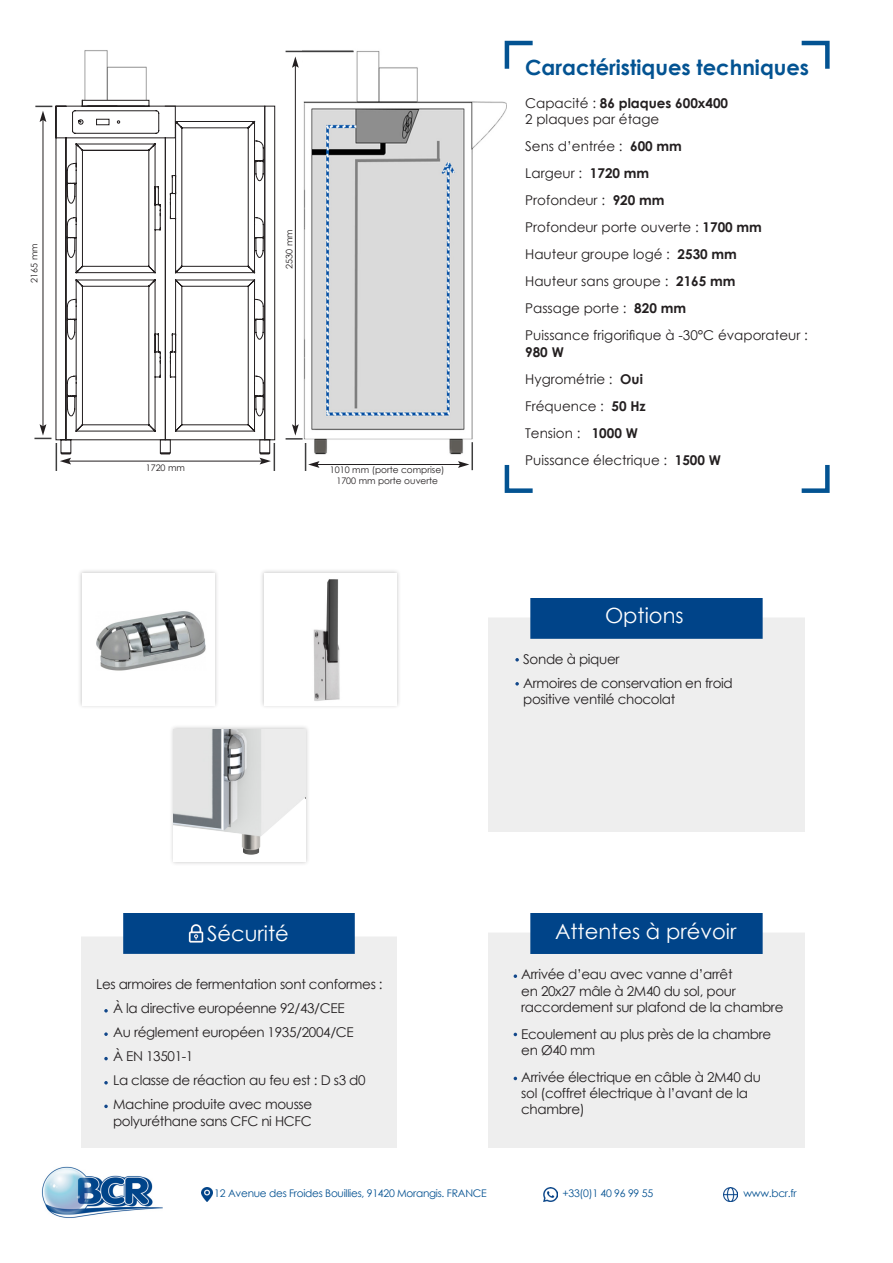
<style>
.page{position:relative;width:893px;height:1263px;background:#fff}
.page>*{position:absolute;margin:0;border:0;box-sizing:border-box;transform-origin:0 0}
.t1{font:21px "Century Gothic";color:#fff}
.t2{font:700 21px "Century Gothic";color:#035392}
.t3{font:13.5px/16.2px "Century Gothic";letter-spacing:-.025em;color:#231f20}
.t4{font:13.5px "Century Gothic";color:#231f20}
.t5{font:700 13.5px "Century Gothic";color:#231f20}
.t6{font:10.5px "Century Gothic";letter-spacing:-.025em;color:#045191}
.t7{font:9px "Century Gothic";color:#231f20}
.s1{font-weight:400}
.s2{font-weight:700}
</style>
<div class="page">
<img style="left:303px;top:50px;width:204px;height:405px">
<div style="left:78px;top:568px;width:141px;height:142px;background:#231f20;opacity:.25"></div>
<div style="left:82px;top:573px;width:132px;height:132px;background:#fff"></div>
<div style="left:259px;top:568px;width:142px;height:142px;background:#231f20;opacity:.25"></div>
<div style="left:264px;top:573px;width:132px;height:132px;background:#fff"></div>
<div style="left:169px;top:725px;width:141px;height:141px;background:#231f20;opacity:.25"></div>
<img style="left:489px;top:598px;width:315px;height:234px">
<svg style="left:801px;top:465px;width:29px;height:28px"></svg>
<svg style="left:801px;top:40px;width:29px;height:29px"></svg>
<svg style="left:502px;top:40px;width:31px;height:33px"></svg>
<svg style="left:504px;top:465px;width:29px;height:28px"></svg>
<img style="left:42px;top:1166px;width:120px;height:52px">
<img style="left:202px;top:1187px;width:11px;height:14px">
<img style="left:723px;top:1187px;width:14px;height:14px">
<img style="left:543px;top:1187px;width:14px;height:15px">
<img style="left:81px;top:913px;width:316px;height:234px">
<svg style="left:104px;top:1009px;width:4px;height:3px"></svg>
<svg style="left:104px;top:1032px;width:4px;height:4px"></svg>
<svg style="left:104px;top:1057px;width:4px;height:3px"></svg>
<svg style="left:104px;top:1081px;width:4px;height:3px"></svg>
<svg style="left:104px;top:1104px;width:4px;height:4px"></svg>
<svg style="left:515px;top:658px;width:4px;height:3px"></svg>
<svg style="left:515px;top:682px;width:4px;height:3px"></svg>
<img style="left:489px;top:914px;width:315px;height:233px">
<svg style="left:514px;top:974px;width:3px;height:4px"></svg>
<img style="left:96px;top:611px;width:110px;height:60px">
<img style="left:313px;top:579px;width:27px;height:122px">
<img style="left:173px;top:729px;width:133px;height:137px">
<img style="left:84px;top:50px;width:66px;height:50px">
<svg style="left:458px;top:461px;width:11px;height:7px"></svg>
<hr style="left:316px;top:464px;width:144px;height:1px;background:#231f20">
<hr style="left:69px;top:461px;width:194px;height:1px;background:#231f20">
<svg style="left:292px;top:56px;width:7px;height:12px"></svg>
<hr style="left:295px;top:65px;width:1px;height:362px;background:#231f20">
<hr style="left:43px;top:118px;width:1px;height:309px;background:#231f20">
<div style="left:468px;top:451px;width:10px;height:10px;background:#fff"></div>
<hr style="left:286px;top:51px;width:68px;height:1px;background:#3e3e3f">
<svg style="left:35px;top:106px;width:17px;height:16px"></svg>
<svg style="left:286px;top:424px;width:33px;height:47px"></svg>
<svg style="left:34px;top:424px;width:37px;height:47px"></svg>
<hr style="left:471px;top:442px;width:2px;height:28px;background:#3e3e3f">
<svg style="left:165px;top:455px;width:110px;height:16px"></svg>
<svg style="left:55px;top:100px;width:95px;height:355px"></svg>
<svg style="left:66px;top:105px;width:209px;height:350px"></svg>
<p class="t7" style="left:28px;top:282px;width:41px;rotate:-90deg">2165 mm</p>
<p class="t7" style="left:146px;top:462px;width:41px">1720 mm</p>
<p class="t7" style="left:283px;top:269px;width:41px;rotate:-90deg">2530 mm</p>
<p class="t7" style="left:330px;top:464px;width:116px">1010 mm (porte comprise)</p>
<p class="t7" style="left:336px;top:474px;width:103px">1700 mm porte ouverte</p>
<p class="t2" style="left:525px;top:51px;width:285px">Caractéristiques techniques</p>
<p class="t5" style="left:525px;top:93px;width:204px"><span class="s1">Capacité :</span> 86 plaques 600x400</p>
<p class="t4" style="left:525px;top:110px;width:136px">2 plaques par étage</p>
<p class="t4" style="left:525px;top:137px;width:158px">Sens d’entrée : <span class="s2">600 mm</span></p>
<p class="t4" style="left:525px;top:164px;width:126px">Largeur : <span class="s2">1720 mm</span></p>
<p class="t4" style="left:525px;top:191px;width:141px">Profondeur : <span class="s2">920 mm</span></p>
<p class="t4" style="left:525px;top:218px;width:238px">Profondeur porte ouverte : <span class="s2">1700 mm</span></p>
<p class="t4" style="left:525px;top:245px;width:213px">Hauteur groupe logé : <span class="s2">2530 mm</span></p>
<p class="t4" style="left:525px;top:272px;width:212px">Hauteur sans groupe : <span class="s2">2165 mm</span></p>
<p class="t4" style="left:525px;top:299px;width:162px">Passage porte : <span class="s2">820 mm</span></p>
<p class="t4" style="left:525px;top:326px;width:284px">Puissance frigorifique à -30°C évaporateur :</p>
<p class="t5" style="left:525px;top:341px;width:40px">980 W</p>
<p class="t4" style="left:525px;top:369px;width:119px">Hygrométrie : <span class="s2">Oui</span></p>
<p class="t4" style="left:525px;top:396px;width:122px">Fréquence : <span class="s2">50 Hz</span></p>
<p class="t4" style="left:525px;top:423px;width:114px">Tension : <span class="s2">1000 W</span></p>
<p class="t4" style="left:525px;top:450px;width:197px">Puissance électrique : <span class="s2">1500 W</span></p>
<p class="t1" style="left:605px;top:601px;width:80px">Options</p>
<p class="t3" style="left:523px;top:650px;width:98px">Sonde à piquer</p>
<p class="t3" style="left:523px;top:674px;width:211px">Armoires de conservation en froid</p>
<p class="t3" style="left:523px;top:691px;width:154px">positive ventilé chocolat</p>
<p class="t1" style="left:207px;top:919px;width:83px">Sécurité</p>
<p class="t3" style="left:96px;top:976px;width:288px">Les armoires de fermentation sont conformes :</p>
<p class="t3" style="left:113px;top:1000px;width:233px">À la directive européenne 92/43/CEE</p>
<p class="t3" style="left:113px;top:1024px;width:242px">Au réglement européen 1935/2004/CE</p>
<p class="t3" style="left:113px;top:1048px;width:82px">À EN 13501-1</p>
<p class="t3" style="left:113px;top:1072px;width:254px">La classe de réaction au feu est : D s3 d0</p>
<p class="t3" style="left:113px;top:1096px;width:201px">Machine produite avec mousse</p>
<p class="t3" style="left:113px;top:1112px;width:200px">polyuréthane sans CFC ni HCFC</p>
<p class="t1" style="left:555px;top:917px;width:183px">Attentes à prévoir</p>
<p class="t3" style="left:521px;top:966px;width:213px">Arrivée d’eau avec vanne d’arrêt</p>
<p class="t3" style="left:521px;top:982px;width:216px">en 20x27 mâle à 2M40 du sol, pour</p>
<p class="t3" style="left:521px;top:999px;width:264px">raccordement sur plafond de la chambre</p>
<p class="t3" style="left:521px;top:1026px;width:251px">Ecoulement au plus près de la chambre en Ø40 mm</p>
<p class="t3" style="left:521px;top:1069px;width:241px">Arrivée électrique en câble à 2M40 du sol (coffret électrique à l’avant de la chambre)</p>
<p class="t6" style="left:214px;top:1186px;width:274px">12 Avenue des Froides Bouillies, 91420 Morangis. FRANCE</p>
<p class="t6" style="left:562px;top:1186px;width:92px">+33(0)1 40 96 99 55</p>
<p class="t6" style="left:743px;top:1186px;width:55px">www.bcr.fr</p>
</div>
